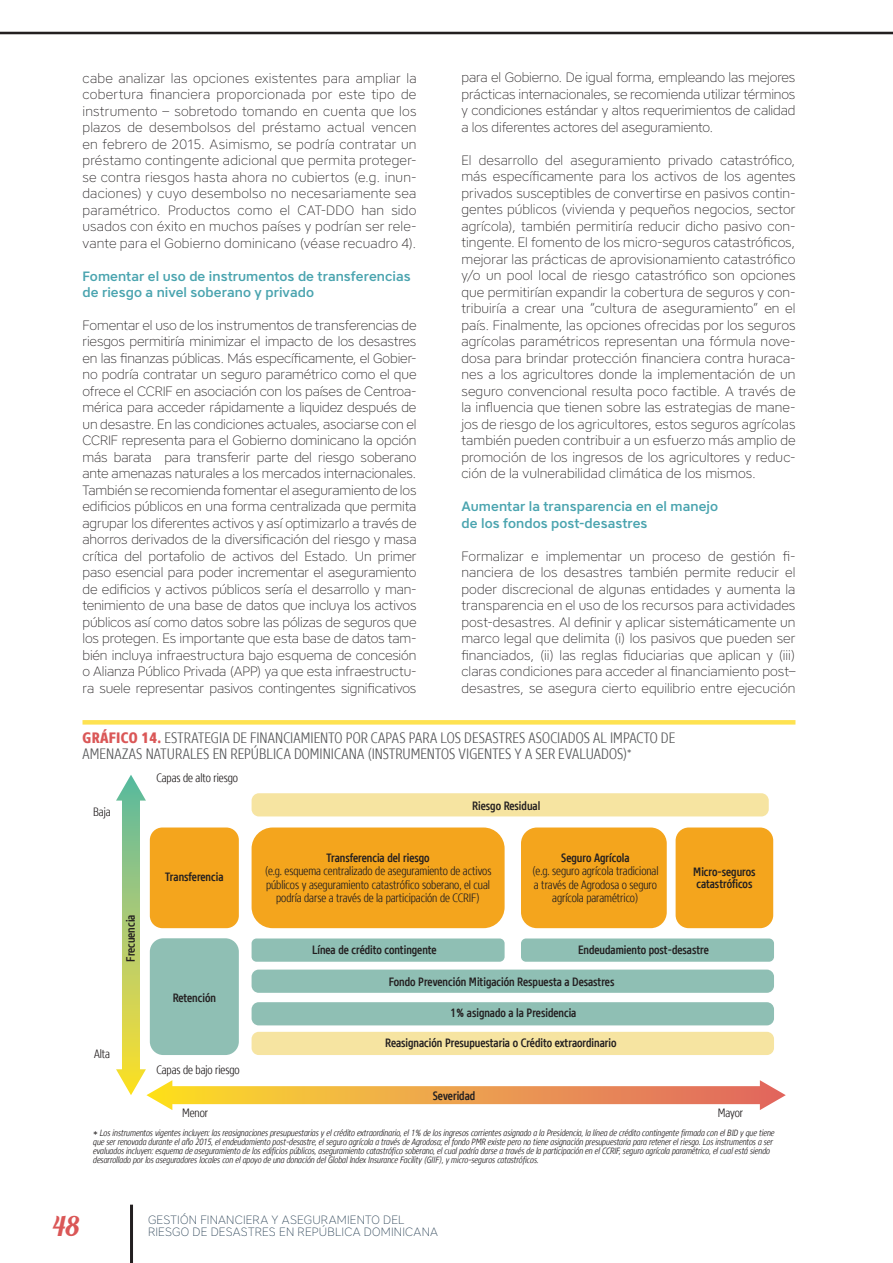
<style>
.page{position:relative;width:893px;height:1263px;background:#fff}
.page>*{position:absolute;margin:0;border:0;box-sizing:border-box;transform-origin:0 0}
.t1{font:27px "Lobster 1.3";color:#da5757}
.t2{font:300 15px/16.5px "Core Sans N Condensed 37";letter-spacing:.005em;color:#58595b}
.t3{font:200 13.5px/16.5px "Core Sans A25";color:#231f20;text-align:justify}
.t4{font:500 13.5px/16.5px "Core Sans A55";letter-spacing:.005em;color:#4aa4af}
.t5{font:500 12px/12px "Core Sans N Condensed 57";color:#231f20}
.t6{font:300 12px/13.5px "Core Sans N Condensed 37";letter-spacing:-.005em;color:#231f20;text-align:center}
.t7{font:200 12px "Core Sans A25";letter-spacing:.02em;color:#2e4558}
.t8{font:italic 300 9px/9px "Core Sans N Condensed 37";color:#231f20}
.s1{font-family:"Core Sans N Condensed 77";font-weight:800;color:#da5757}
</style>
<div class="page">
<div style="left:82px;top:720px;width:713px;height:5px;background:#fee251"></div>
<svg style="left:116px;top:775px;width:670px;height:335px"></svg>
<hr style="left:0;top:32px;width:893px;height:2px;background:#231f20">
<hr style="left:130px;top:1205px;width:3px;height:58px;background:#231f20">
<p class="t3" style="left:461px;top:69px;width:335px">para el Gobierno. De igual forma, empleando las mejores prácticas internacionales, se recomienda utilizar términos y condiciones estándar y altos requerimientos de calidad a los diferentes actores del aseguramiento.</p>
<p class="t3" style="left:461px;top:152px;width:336px">El desarrollo del aseguramiento privado catastrófico, más específicamente para los activos de los agentes privados susceptibles de convertirse en pasivos contin&shy;gentes públicos (vivienda y pequeños negocios, sector agrícola), también permitiría reducir dicho pasivo con&shy;tingente. El fomento de los micro-seguros catastróficos, mejorar las prácticas de aprovisionamiento catastrófico y/o un pool local de riesgo catastrófico son opciones que permitirían expandir la cobertura de seguros y con&shy;tribuiría a crear una “cultura de aseguramiento” en el país. Finalmente, las opciones ofrecidas por los seguros agrícolas paramétricos representan una fórmula nove&shy;dosa para brindar protección financiera contra huraca&shy;nes a los agricultores donde la implementación de un seguro convencional resulta poco factible. A través de la influencia que tienen sobre las estrategias de mane&shy;jos de riesgo de los agricultores, estos seguros agrícolas también pueden contribuir a un esfuerzo más amplio de promoción de los ingresos de los agricultores y reduc&shy;ción de la vulnerabilidad climática de los mismos.</p>
<p class="t4" style="left:461px;top:498px;width:258px">Aumentar la transparencia en el manejo de los fondos post-desastres</p>
<p class="t3" style="left:461px;top:548px;width:335px">Formalizar e implementar un proceso de gestión fi&shy;nanciera de los desastres también permite reducir el poder discrecional de algunas entidades y aumenta la transparencia en el uso de los recursos para actividades post-desastres. Al definir y aplicar sistemáticamente un marco legal que delimita (i) los pasivos que pueden ser financiados, (ii) las reglas fiduciarias que aplican y (iii) claras condiciones para acceder al financiamiento post– desastres, se asegura cierto equilibrio entre ejecución</p>
<p class="t2" style="left:82px;top:729px;width:594px"><span class="s1">GRÁFICO 14.</span> ESTRATEGIA DE FINANCIAMIENTO POR CAPAS PARA LOS DESASTRES ASOCIADOS AL IMPACTO DE<br>AMENAZAS NATURALES EN REPÚBLICA DOMINICANA (INSTRUMENTOS VIGENTES Y A SER EVALUADOS)<sup>*</sup></p>
<p class="t6" style="left:156px;top:771px;width:83px">Capas de alto riesgo</p>
<p class="t3" style="left:82px;top:69px;width:336px">cabe analizar las opciones existentes para ampliar la cobertura financiera proporcionada por este tipo de instrumento – sobretodo tomando en cuenta que los plazos de desembolsos del préstamo actual vencen en febrero de 2015. Asimismo, se podría contratar un préstamo contingente adicional que permita proteger&shy;se contra riesgos hasta ahora no cubiertos (e.g. inun&shy;daciones) y cuyo desembolso no necesariamente sea paramétrico. Productos como el CAT-DDO han sido usados con éxito en muchos países y podrían ser rele&shy;vante para el Gobierno dominicano (véase recuadro 4).</p>
<p class="t4" style="left:82px;top:267px;width:330px">Fomentar el uso de instrumentos de transferencias de riesgo a nivel soberano y privado</p>
<p class="t3" style="left:82px;top:317px;width:336px">Fomentar el uso de los instrumentos de transferencias de riesgos permitiría minimizar el impacto de los desastres en las finanzas públicas. Más específicamente, el Gobier&shy;no podría contratar un seguro paramétrico como el que ofrece el CCRIF en asociación con los países de Centroa&shy;mérica para acceder rápidamente a liquidez después de un desastre. En las condiciones actuales, asociarse con el CCRIF representa para el Gobierno dominicano la opción más barata para transferir parte del riesgo soberano ante amenazas naturales a los mercados internacionales.<br>También se recomienda fomentar el aseguramiento de los edificios públicos en una forma centralizada que permita agrupar los diferentes activos y así optimizarlo a través de ahorros derivados de la diversificación del riesgo y masa crítica del portafolio de activos del Estado. Un primer paso esencial para poder incrementar el aseguramiento de edificios y activos públicos sería el desarrollo y man&shy;tenimiento de una base de datos que incluya los activos públicos así como datos sobre las pólizas de seguros que los protegen. Es importante que esta base de datos tam&shy;bién incluya infraestructura bajo esquema de concesión o Alianza Público Privada (APP) ya que esta infraestructu&shy;ra suele representar pasivos contingentes significativos</p>
<p class="t6" style="left:93px;top:805px;width:19px">Baja</p>
<p class="t5" style="left:125px;top:962px;width:48px;rotate:-90deg">Frecuencia</p>
<p class="t6" style="left:94px;top:1047px;width:18px">Alta</p>
<p class="t5" style="left:165px;top:870px;width:60px">Transferencia</p>
<p class="t5" style="left:173px;top:992px;width:45px">Retención</p>
<p class="t6" style="left:156px;top:1063px;width:85px">Capas de bajo riesgo</p>
<p class="t6" style="left:182px;top:1106px;width:28px">Menor</p>
<p class="t5" style="left:472px;top:800px;width:70px">Riesgo Residual</p>
<p class="t5" style="left:326px;top:851px;width:105px">Transferencia del riesgo</p>
<p class="t6" style="left:265px;top:864px;width:228px">(e.g. esquema centralizado de aseguramiento de activos públicos y aseguramiento catastrófico soberano, el cual podría darse a través de la participación de CCRIF)</p>
<p class="t5" style="left:561px;top:851px;width:70px">Seguro Agrícola</p>
<p class="t6" style="left:532px;top:864px;width:128px">(e.g. seguro agrícola tradicional a través de Agrodosa o seguro agrícola paramétrico)</p>
<p class="t5" style="left:693px;top:866px;width:64px">Micro-seguros catastróficos</p>
<p class="t5" style="left:312px;top:943px;width:126px">Línea de crédito contingente</p>
<p class="t5" style="left:389px;top:976px;width:227px">Fondo Prevención Mitigación Respuesta a Desastres</p>
<p class="t5" style="left:578px;top:943px;width:132px">Endeudamiento post-desastre</p>
<p class="t5" style="left:450px;top:1007px;width:127px">1% asignado a la Presidencia</p>
<p class="t5" style="left:385px;top:1037px;width:233px">Reasignación Presupuestaria o Crédito extraordinario</p>
<p class="t5" style="left:433px;top:1090px;width:44px">Severidad</p>
<p class="t6" style="left:718px;top:1106px;width:27px">Mayor</p>
<p class="t8" style="left:93px;top:1129px;width:683px">* Los instrumentos vigentes incluyen: las reasignaciones presupuestarias y el crédito extraordinario, el 1% de los ingresos corrientes asignado a la Presidencia, la línea de crédito contingente firmada con el BID y que tiene que ser renovada durante el año 2015, el endeudamiento post-desastre, el seguro agrícola a través de Agrodosa; el fondo PMR existe pero no tiene asignación presupuestaria para retener el riesgo. Los instrumentos a ser evaluados incluyen: esquema de aseguramiento de los edificios públicos, aseguramiento catastrófico soberano, el cual podría darse a través de la participación en el CCRIF, seguro agrícola paramétrico, el cual está siendo desarrollado por los aseguradores locales con el apoyo de una donación del Global Index Insurance Facility (GIIF), y micro-seguros catastróficos.</p>
<p class="t7" style="left:148px;top:1212px;width:258px">GESTIÓN FINANCIERA Y ASEGURAMIENTO DEL</p>
<h1 class="t1" style="left:53px;top:1209px;width:28px">48</h1>
<p class="t7" style="left:148px;top:1224px;width:291px">RIESGO DE DESASTRES EN REPÚBLICA DOMINICANA</p>
</div>
